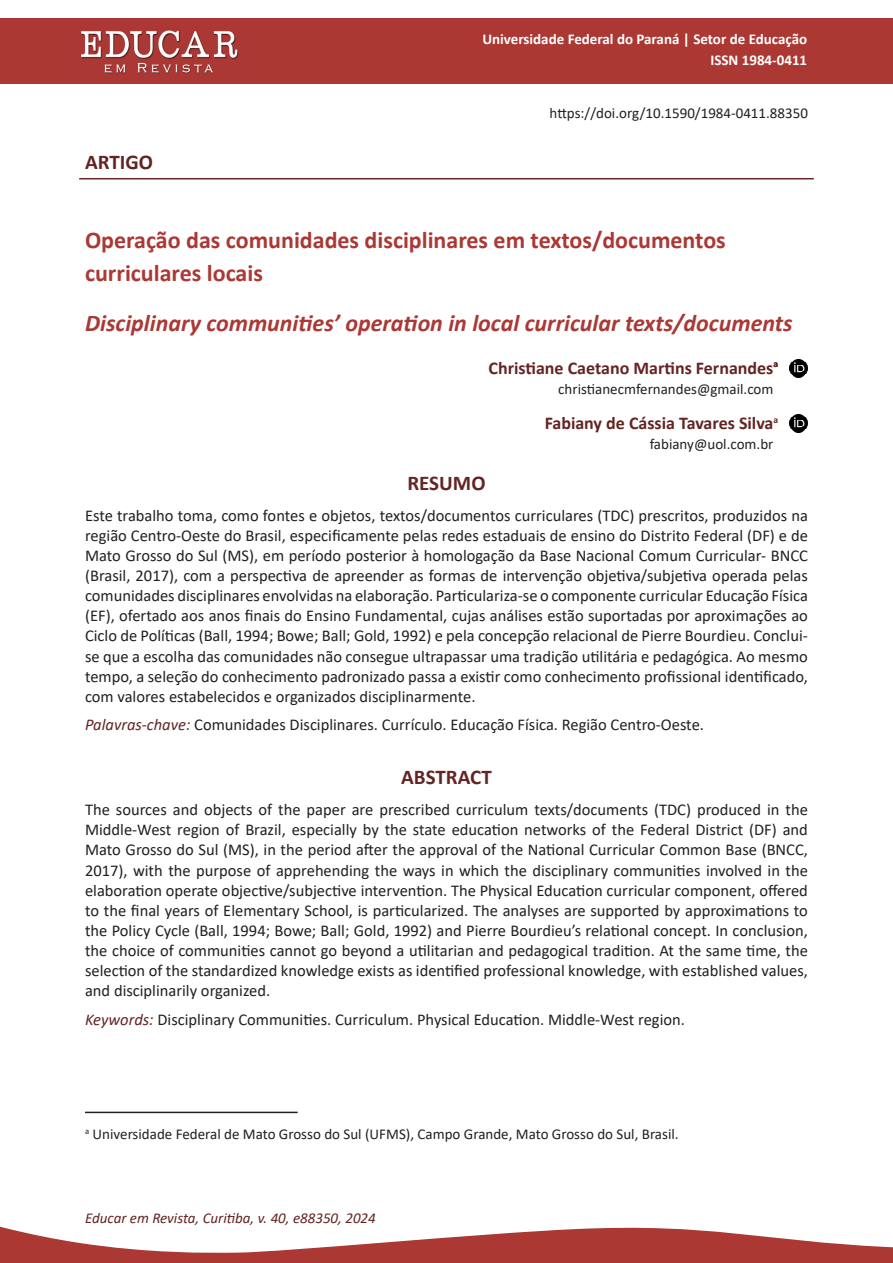
<style>
.page{position:relative;width:893px;height:1263px;background:#fff}
.page>*{position:absolute;margin:0;border:0;box-sizing:border-box;transform-origin:0 0}
._4-TÍTULO_ARTIGO_idioma_principal{font:700 24px/33px "Calibri";color:#ab3834}
._5-TÍTULO_ARTIGO_idiomas_secundários{font:italic 700 24px "Calibri";color:#ab3834}
._11-TÍTULO_ABSTRACT{font:700 21px "Calibri";color:#632423}
._2-GÊNERO__Artigo_Dossiê{font:700 21px "Calibri";color:#632423}
._10-TÍTULO_RESUMO{font:700 21px "Calibri";color:#632423}
._6-AUTOR_nome{font:700 18px "Calibri";color:#632423}
._12-TEXTO_RESUMO_ABSTRACT{font:16.5px/20.1px "Calibri";color:#231f20;text-align:justify}
._13-PALAVRAS-CHAVE_KEYWORDS{font:16.5px "Calibri";color:#231f20}
._8-NOTA_AUTOR_1{font:15px "Calibri";color:#231f20}
.t1{font:700 15px "Calibri";color:#fff}
._7-AUTOR_e-mail{font:15px "Calibri";color:#231f20}
.t2{font:italic 15px "Calibri";color:#632423}
._1-DOI_primeira_pág{font:15px "Calibri";color:#231f20}
._19-FONTE_FIGURA{font:700 9.6px "Calibri";color:#632423}
.s1{font-style:italic;color:#632423}
</style>
<div class="page">
<div style="left:0;top:18px;width:893px;height:66px;background:#ab3833"></div>
<svg style="left:0;top:1226px;width:893px;height:37px"></svg>
<img style="left:81px;top:30px;width:158px;height:44px">
<img style="left:790px;top:359px;width:18px;height:16px">
<svg style="left:792px;top:375px;width:13px;height:2px"></svg>
<img style="left:790px;top:414px;width:18px;height:19px">
<hr style="left:79px;top:178px;width:735px;height:1px;background:#632423">
<hr style="left:85px;top:1112px;width:213px;height:1px;background:#231f20">
<p class="t1" style="left:482px;top:28px;width:326px">Universidade Federal do Paraná | Setor de Educação</p>
<p class="t1" style="left:710px;top:49px;width:98px">ISSN 1984-0411</p>
<p class="_2-GÊNERO__Artigo_Dossiê" style="left:85px;top:147px;width:69px">ARTIGO</p>
<p class="_1-DOI_primeira_pág" style="left:550px;top:102px;width:260px">https://doi.org/10.1590/1984-0411.88350</p>
<p class="_4-TÍTULO_ARTIGO_idioma_principal" style="left:85px;top:223px;width:642px">Operação das comunidades disciplinares em textos/documentos curriculares locais</p>
<p class="_5-TÍTULO_ARTIGO_idiomas_secundários" style="left:85px;top:306px;width:709px">Disciplinary communities’ operation in local curricular texts/documents</p>
<p class="_6-AUTOR_nome" style="left:489px;top:355px;width:286px">Christiane Caetano Martins Fernandes</p>
<p class="_7-AUTOR_e-mail" style="left:558px;top:378px;width:217px">christianecmfernandes@gmail.com</p>
<p class="_6-AUTOR_nome" style="left:545px;top:410px;width:230px">Fabiany de Cássia Tavares Silva</p>
<p class="_7-AUTOR_e-mail" style="left:650px;top:433px;width:125px">fabiany@uol.com.br</p>
<p class="_10-TÍTULO_RESUMO" style="left:407px;top:468px;width:80px">RESUMO</p>
<p class="_12-TEXTO_RESUMO_ABSTRACT" style="left:85px;top:505px;width:724px">Este trabalho toma, como fontes e objetos, textos/documentos curriculares (TDC) prescritos, produzidos na região Centro-Oeste do Brasil, especificamente pelas redes estaduais de ensino do Distrito Federal (DF) e de Mato Grosso do Sul (MS), em período posterior à homologação da Base Nacional Comum Curricular- BNCC (Brasil, 2017), com a perspectiva de apreender as formas de intervenção objetiva/subjetiva operada pelas comunidades disciplinares envolvidas na elaboração. Particulariza-se o componente curricular Educação Física (EF), ofertado aos anos finais do Ensino Fundamental, cujas análises estão suportadas por aproximações ao Ciclo de Políticas (Ball, 1994; Bowe; Ball; Gold, 1992) e pela concepção relacional de Pierre Bourdieu. Conclui&shy;se que a escolha das comunidades não consegue ultrapassar uma tradição utilitária e pedagógica. Ao mesmo tempo, a seleção do conhecimento padronizado passa a existir como conhecimento profissional identificado, com valores estabelecidos e organizados disciplinarmente.</p>
<p class="_13-PALAVRAS-CHAVE_KEYWORDS" style="left:85px;top:713px;width:620px"><span class="s1">Palavras-chave:</span> Comunidades Disciplinares. Currículo. Educação Física. Região Centro-Oeste.</p>
<p class="_11-TÍTULO_ABSTRACT" style="left:401px;top:763px;width:92px">ABSTRACT</p>
<p class="_12-TEXTO_RESUMO_ABSTRACT" style="left:85px;top:799px;width:724px">The sources and objects of the paper are prescribed curriculum texts/documents (TDC) produced in the Middle-West region of Brazil, especially by the state education networks of the Federal District (DF) and Mato Grosso do Sul (MS), in the period after the approval of the National Curricular Common Base (BNCC, 2017), with the purpose of apprehending the ways in which the disciplinary communities involved in the elaboration operate objective/subjective intervention. The Physical Education curricular component, offered to the final years of Elementary School, is particularized. The analyses are supported by approximations to the Policy Cycle (Ball, 1994; Bowe; Ball; Gold, 1992) and Pierre Bourdieu’s relational concept. In conclusion, the choice of communities cannot go beyond a utilitarian and pedagogical tradition. At the same time, the selection of the standardized knowledge exists as identified professional knowledge, with established values, and disciplinarily organized.</p>
<p class="_13-PALAVRAS-CHAVE_KEYWORDS" style="left:85px;top:1008px;width:601px"><span class="s1">Keywords:</span> Disciplinary Communities. Curriculum. Physical Education. Middle-West region.</p>
<p class="_19-FONTE_FIGURA" style="left:773px;top:357px;width:6px">a</p>
<p class="_19-FONTE_FIGURA" style="left:773px;top:413px;width:6px">a</p>
<p class="_8-NOTA_AUTOR_1" style="left:85px;top:1123px;width:595px"><sup>a</sup> Universidade Federal de Mato Grosso do Sul (UFMS), Campo Grande, Mato Grosso do Sul, Brasil.</p>
<p class="t2" style="left:85px;top:1208px;width:292px">Educar em Revista, Curitiba, v. 40, e88350, 2024</p>
</div>
